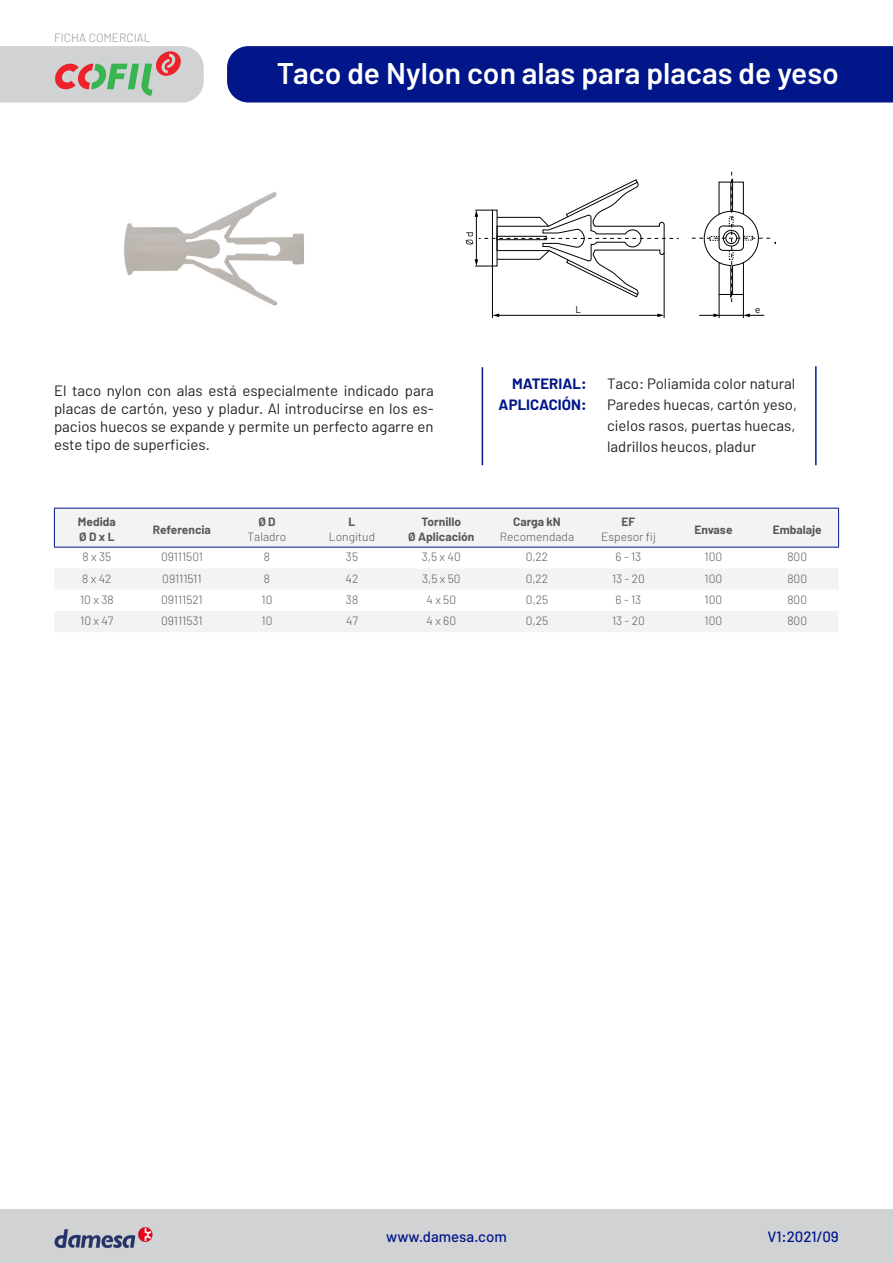
<style>
.page{position:relative;width:893px;height:1263px;background:#fff}
.page>*{position:absolute;margin:0;border:0;box-sizing:border-box;transform-origin:0 0}
.t1{font:600 30px "Barlow";color:#fff}
.t2{font:15px/18px "Barlow";color:#231f20;text-align:justify}
.t3{font:500 15px "Barlow";color:#001689}
.t4{font:700 15px "Barlow";color:#001689}
.t5{font:300 12px "Barlow";color:#57585a}
.t6{font:700 12px "Barlow";color:#57585a}
.t7{font:300 12px "Barlow";color:#939598}
.t8{font:9.9px "Barlow";color:#000}
</style>
<div class="page">
<svg style="left:55px;top:509px;width:783px;height:123px;fill:#f2f3f4"></svg>
<hr style="left:54px;top:508px;width:85px;height:1px;background:#001689">
<hr style="left:54px;top:508px;width:1px;height:39px;background:#001689">
<hr style="left:139px;top:508px;width:85px;height:1px;background:#001689">
<hr style="left:224px;top:508px;width:85px;height:1px;background:#001689">
<hr style="left:309px;top:508px;width:86px;height:1px;background:#001689">
<hr style="left:395px;top:508px;width:93px;height:1px;background:#001689">
<hr style="left:488px;top:508px;width:98px;height:1px;background:#001689">
<hr style="left:586px;top:508px;width:85px;height:1px;background:#001689">
<hr style="left:671px;top:508px;width:85px;height:1px;background:#001689">
<hr style="left:756px;top:508px;width:83px;height:1px;background:#001689">
<hr style="left:838px;top:508px;width:1px;height:39px;background:#001689">
<hr style="left:54px;top:547px;width:85px;height:1px;background:#001689">
<hr style="left:139px;top:547px;width:85px;height:1px;background:#001689">
<hr style="left:224px;top:547px;width:85px;height:1px;background:#001689">
<hr style="left:309px;top:547px;width:86px;height:1px;background:#001689">
<hr style="left:488px;top:547px;width:98px;height:1px;background:#001689">
<hr style="left:586px;top:547px;width:85px;height:1px;background:#001689">
<hr style="left:671px;top:547px;width:85px;height:1px;background:#001689">
<hr style="left:756px;top:547px;width:83px;height:1px;background:#001689">
<hr style="left:395px;top:547px;width:93px;height:1px;background:#001689">
<div style="left:0;top:1209px;width:893px;height:54px;background:#d1d2d4"></div>
<div style="left:227px;top:46px;width:666px;height:56px;background:#001689"></div>
<img style="left:54px;top:1224px;width:99px;height:27px">
<svg style="left:0;top:46px;width:204px;height:56px;background:#c8c3bd"></svg>
<hr style="left:482px;top:367px;width:1px;height:98px;background:#001689">
<hr style="left:815px;top:366px;width:2px;height:99px;background:#001689">
<img style="left:124px;top:192px;width:180px;height:114px">
<hr style="left:492px;top:266px;width:1px;height:52px;background:#000">
<hr style="left:664px;top:252px;width:1px;height:66px;background:#000">
<hr style="left:498px;top:315px;width:161px;height:1px;background:#000">
<svg style="left:657px;top:313px;width:7px;height:4px"></svg>
<svg style="left:493px;top:313px;width:6px;height:4px"></svg>
<svg style="left:466px;top:179px;width:213px;height:119px"></svg>
<svg style="left:692px;top:172px;width:84px;height:146px"></svg>
<p class="t7" style="left:54px;top:30px;width:98px">FICHA COMERCIAL</p>
<p class="t1" style="left:277px;top:55px;width:564px">Taco de Nylon con alas para placas de yeso</p>
<p class="t8" style="left:575px;top:303px;width:7px">L</p>
<p class="t8" style="left:755px;top:303px;width:7px">e</p>
<p class="t2" style="left:54px;top:381px;width:381px">El taco nylon con alas está especialmente indicado para placas de cartón, yeso y pladur. Al introducirse en los es&shy;pacios huecos se expande y permite un perfecto agarre en este tipo de superficies.</p>
<p class="t4" style="left:512px;top:375px;width:76px">MATERIAL:</p>
<p class="t4" style="left:499px;top:396px;width:89px">APLICACIÓN:</p>
<p class="t2" style="left:607px;top:375px;width:190px">Taco: Poliamida color natural</p>
<p class="t2" style="left:607px;top:394px;width:191px;line-height:21px">Paredes huecas, cartón yeso, cielos rasos, puertas huecas, ladrillos heucos, pladur</p>
<p class="t6" style="left:78px;top:514px;width:39px">Medida</p>
<p class="t6" style="left:79px;top:529px;width:37px">Ø D x L</p>
<p class="t6" style="left:153px;top:522px;width:60px">Referencia</p>
<p class="t6" style="left:258px;top:514px;width:19px">Ø D</p>
<p class="t5" style="left:248px;top:529px;width:40px">Taladro</p>
<p class="t6" style="left:349px;top:514px;width:8px">L</p>
<p class="t5" style="left:329px;top:529px;width:48px">Longitud</p>
<p class="t6" style="left:421px;top:514px;width:41px">Tornillo</p>
<p class="t6" style="left:408px;top:529px;width:68px">Ø Aplicación</p>
<p class="t6" style="left:513px;top:514px;width:49px">Carga kN</p>
<p class="t5" style="left:500px;top:529px;width:76px">Recomendada</p>
<p class="t6" style="left:622px;top:514px;width:15px">EF</p>
<p class="t5" style="left:601px;top:529px;width:56px">Espesor fij</p>
<p class="t6" style="left:694px;top:522px;width:40px">Envase</p>
<p class="t6" style="left:773px;top:522px;width:50px">Embalaje</p>
<p class="t5" style="left:83px;top:549px;width:30px">8 x 35</p>
<p class="t5" style="left:161px;top:549px;width:43px">09111501</p>
<p class="t5" style="left:264px;top:549px;width:8px">8</p>
<p class="t5" style="left:346px;top:549px;width:14px">35</p>
<p class="t5" style="left:422px;top:549px;width:40px">3,5 x 40</p>
<p class="t5" style="left:526px;top:549px;width:24px">0,22</p>
<p class="t5" style="left:615px;top:549px;width:27px">6 - 13</p>
<p class="t5" style="left:705px;top:549px;width:19px">100</p>
<p class="t5" style="left:787px;top:549px;width:21px">800</p>
<p class="t5" style="left:82px;top:571px;width:31px">8 x 42</p>
<p class="t5" style="left:162px;top:571px;width:41px">09111511</p>
<p class="t5" style="left:264px;top:571px;width:8px">8</p>
<p class="t5" style="left:346px;top:571px;width:14px">42</p>
<p class="t5" style="left:422px;top:571px;width:40px">3,5 x 50</p>
<p class="t5" style="left:526px;top:571px;width:24px">0,22</p>
<p class="t5" style="left:612px;top:571px;width:34px">13 - 20</p>
<p class="t5" style="left:705px;top:571px;width:19px">100</p>
<p class="t5" style="left:787px;top:571px;width:21px">800</p>
<p class="t5" style="left:80px;top:592px;width:35px">10 x 38</p>
<p class="t5" style="left:161px;top:592px;width:43px">09111521</p>
<p class="t5" style="left:262px;top:592px;width:12px">10</p>
<p class="t5" style="left:346px;top:592px;width:14px">38</p>
<p class="t5" style="left:426px;top:592px;width:31px">4 x 50</p>
<p class="t5" style="left:526px;top:592px;width:24px">0,25</p>
<p class="t5" style="left:615px;top:592px;width:27px">6 - 13</p>
<p class="t5" style="left:705px;top:592px;width:19px">100</p>
<p class="t5" style="left:787px;top:592px;width:21px">800</p>
<p class="t5" style="left:80px;top:613px;width:35px">10 x 47</p>
<p class="t5" style="left:161px;top:613px;width:43px">09111531</p>
<p class="t5" style="left:262px;top:613px;width:12px">10</p>
<p class="t5" style="left:346px;top:613px;width:14px">47</p>
<p class="t5" style="left:426px;top:613px;width:31px">4 x 60</p>
<p class="t5" style="left:526px;top:613px;width:24px">0,25</p>
<p class="t5" style="left:612px;top:613px;width:34px">13 - 20</p>
<p class="t5" style="left:705px;top:613px;width:19px">100</p>
<p class="t5" style="left:787px;top:613px;width:21px">800</p>
<p class="t3" style="left:386px;top:1228px;width:122px">www.damesa.com</p>
<p class="t3" style="left:767px;top:1228px;width:73px">V1:2021/09</p>
</div>
